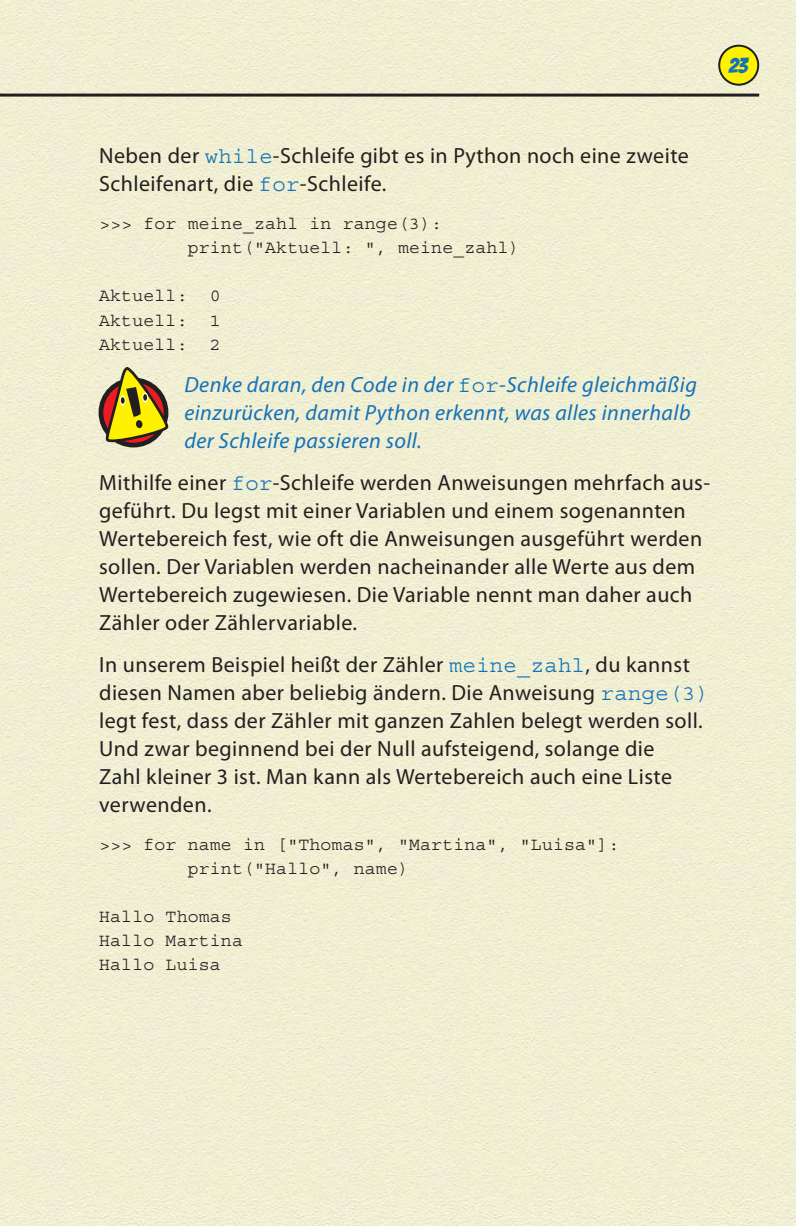
<style>
.page{position:relative;width:796px;height:1226px;background:#fff}
.page>*{position:absolute;margin:0;border:0;box-sizing:border-box;transform-origin:0 0}
.t1{font:22px/28px "Myriad Pro";letter-spacing:.02em;color:#231f20}
.t2{font:italic 22px/28px "Myriad Pro";letter-spacing:.02em;color:#1372b7}
.t3{font:21px "Bangers";color:#1372b7}
.t4{font:18px/24px "Courier Std";letter-spacing:.015em;color:#231f20}
.s1{font-family:"Courier Std";color:#1372b7}
.s2{font-family:"Courier Std";font-style:normal}
</style>
<div class="page">
<div style="left:0;top:0;width:796px;height:1225px;background:#f0efd2"></div>
<div style="left:719px;top:46px;width:39px;height:39px;background:#fff200;border-radius:50%"></div>
<div style="left:718px;top:45px;width:41px;height:41px;border:2px solid #231f20;border-radius:50%"></div>
<hr style="left:0;top:94px;width:759px;height:3px;background:#231f20">
<div style="left:99px;top:377px;width:69px;height:70px;border:5px solid #231f20;border-radius:50%"></div>
<svg style="left:105px;top:365px;width:67px;height:83px;background:#bea54f"></svg>
<p class="t3" style="left:728px;top:54px;width:21px">23</p>
<p class="t1" style="left:99px;top:143px;width:591px">Neben der <span class="s1">while</span>-Schleife gibt es in Python noch eine zweite<br>Schleifenart, die <span class="s1">for</span>-Schleife.</p>
<p class="t4" style="left:188px;top:213px;width:333px;text-indent:-89px">&gt;&gt;&gt; for meine_zahl in range(3): print("Aktuell: ", meine_zahl)</p>
<p class="t4" style="left:99px;top:285px;width:123px;text-align:justify">Aktuell: 0<br>Aktuell: 1<br>Aktuell: 2</p>
<p class="t2" style="left:184px;top:371px;width:514px">Denke daran, den Code in der <span class="s2">for</span>-Schleife gleichmäßig einzurücken, damit Python erkennt, was alles innerhalb der Schleife passieren soll.</p>
<p class="t1" style="left:99px;top:469px;width:612px">Mithilfe einer <span class="s1">for</span>-Schleife werden Anweisungen mehrfach aus&shy;geführt. Du legst mit einer Variablen und einem sogenannten Wertebereich fest, wie oft die Anweisungen ausgeführt werden sollen. Der Variablen werden nacheinander alle Werte aus dem Wertebereich zugewiesen. Die Variable nennt man daher auch Zähler oder Zählervariable.</p>
<p class="t1" style="left:99px;top:651px;width:612px">In unserem Beispiel heißt der Zähler <span class="s1">meine_zahl</span>, du kannst diesen Namen aber beliebig ändern. Die Anweisung <span class="s1">range(3) </span>legt fest, dass der Zähler mit ganzen Zahlen belegt werden soll.<br>Und zwar beginnend bei der Null aufsteigend, solange die<br>Zahl kleiner 3 ist. Man kann als Wertebereich auch eine Liste verwenden.</p>
<p class="t4" style="left:188px;top:833px;width:433px;text-indent:-89px">&gt;&gt;&gt; for name in ["Thomas", "Martina", "Luisa"]: print("Hallo", name)</p>
<p class="t4" style="left:99px;top:905px;width:145px">Hallo Thomas<br>Hallo Martina<br>Hallo Luisa</p>
</div>
